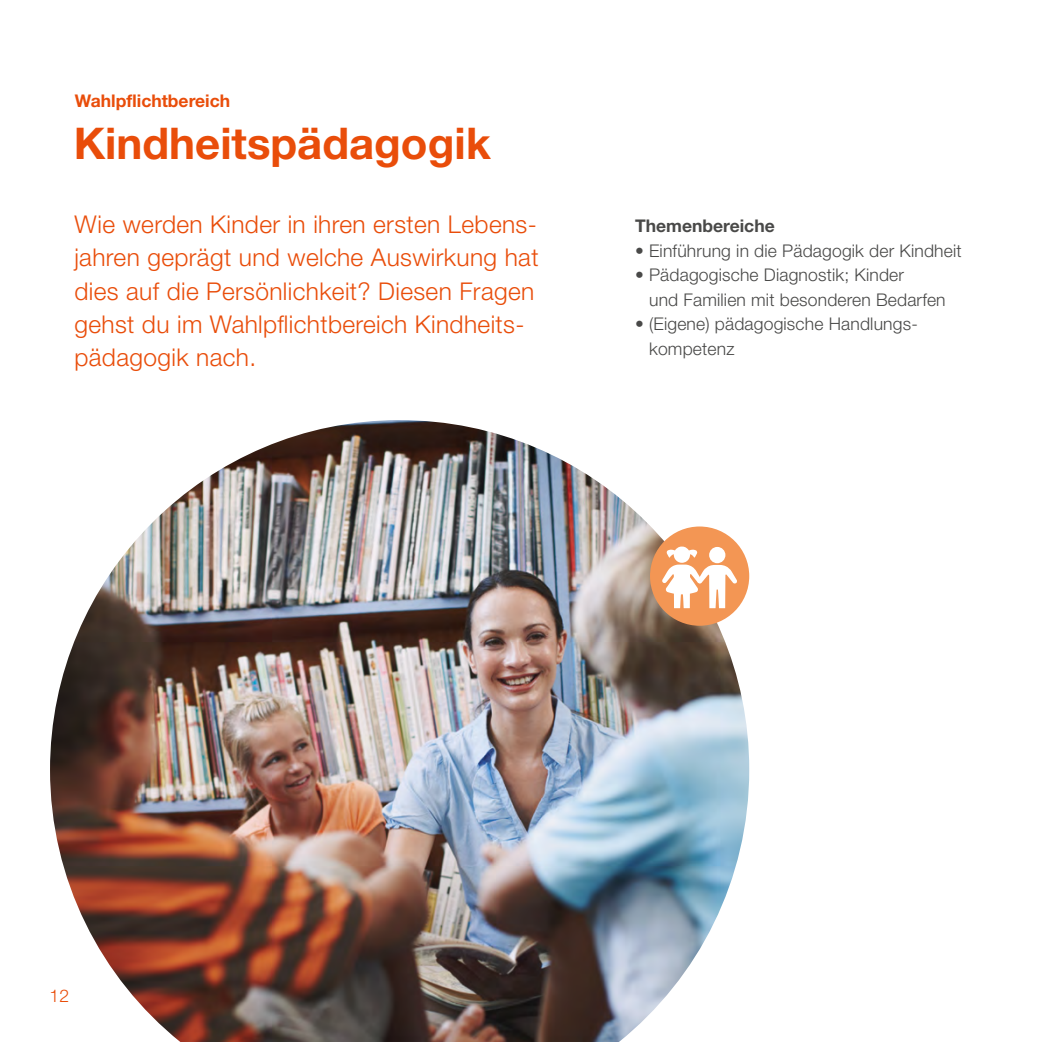
<style>
.page{position:relative;width:1042px;height:1042px;background:#fff}
.page>*{position:absolute;margin:0;border:0;box-sizing:border-box;transform-origin:0 0}
.t1{font:700 43.75px "Helvetica Neue LT Pro";color:#e94d0a}
.t2{font:300 24.5px/33.2px "Helvetica Neue LT Pro";letter-spacing:.015em;color:#e94d0a}
.t3{font:300 17.5px/24.5px "Helvetica Neue LT Pro";letter-spacing:.01em;color:#494948}
.t4{font:700 17.5px "Helvetica Neue LT Pro";color:#e94d0a}
.t5{font:700 17.5px "Helvetica Neue LT Pro";color:#494948}
.t6{font:300 17.5px "Helvetica Neue LT Pro";color:#e94d0a}
</style>
<div class="page">
<img style="left:50px;top:420px;width:699px;height:622px">
<div style="left:650px;top:526px;width:99px;height:100px;background:#f39654;border-radius:50%"></div>
<svg style="left:662px;top:546px;width:75px;height:62px"></svg>
<p class="t4" style="left:75px;top:90px;width:157px">Wahlpflichtbereich</p>
<h1 class="t1" style="left:74px;top:117px;width:419px">Kindheitspädagogik</h1>
<p class="t2" style="left:74px;top:207px;width:466px">Wie werden Kinder in ihren ersten Lebens&shy;jahren geprägt und welche Auswirkung hat dies auf die Persönlichkeit? Diesen Fragen gehst du im Wahlpflichtbereich Kindheits&shy;pädagogik nach.</p>
<p class="t5" style="left:635px;top:215px;width:141px">Themenbereiche</p>
<p class="t3" style="left:635px;top:238px;width:328px">• Einführung in die Pädagogik der Kindheit</p>
<p class="t3" style="left:649px;top:263px;width:298px;text-indent:-14px">• Pädagogische Diagnostik; Kinder<br>und Familien mit besonderen Bedarfen</p>
<p class="t3" style="left:649px;top:312px;width:268px;text-indent:-14px">• (Eigene) pädagogische Handlungs&shy;kompetenz</p>
<p class="t6" style="left:50px;top:985px;width:21px">12</p>
</div>
